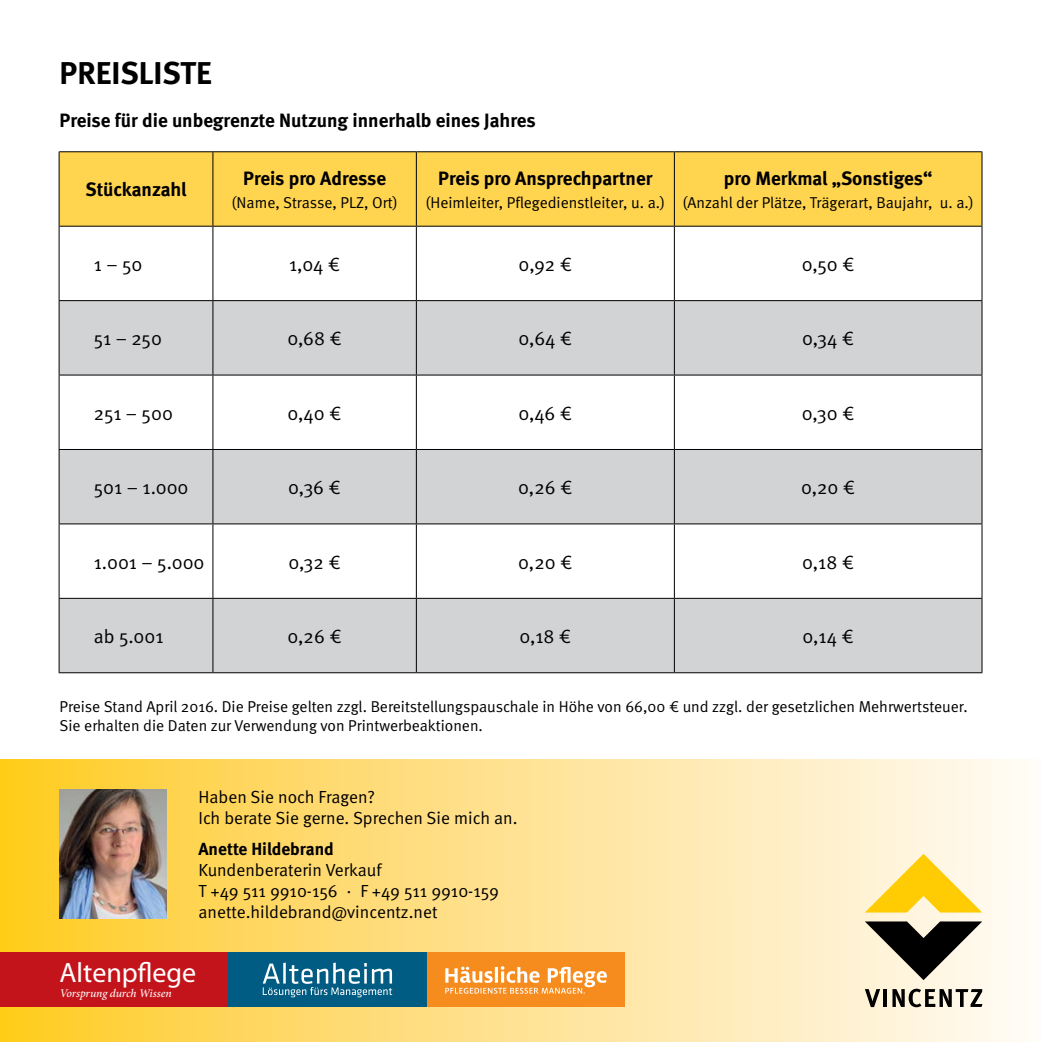
<style>
.page{position:relative;width:1042px;height:1042px;background:#fff}
.page>*{position:absolute;margin:0;border:0;box-sizing:border-box;transform-origin:0 0}
.t1{font:700 31.5px "Meta";color:#000}
.t2{font:28px "Myriad Pro";color:#fff}
.t3{font:19.25px "Meta Normal";color:#000}
.t4{font:700 19.25px "Meta";color:#000}
.t5{font:17.5px/21px "Meta Normal";color:#000}
.t6{font:700 17.5px "Meta";color:#000}
.t7{font:15.75px/18.9px "Meta Normal";color:#000}
.t8{font:italic 500 11.72px "Minion Pro";letter-spacing:-.01em;color:#fff}
</style>
<div class="page">
<div style="left:60px;top:152px;width:921px;height:74px;background:#ffd44e"></div>
<svg style="left:60px;top:301px;width:921px;height:371px;fill:#d1d3d4"></svg>
<hr style="left:59px;top:151px;width:154px;height:1px;background:#000">
<hr style="left:59px;top:152px;width:1px;height:74px;background:#000">
<hr style="left:213px;top:151px;width:203px;height:1px;background:#000">
<hr style="left:212px;top:152px;width:1px;height:74px;background:#000">
<hr style="left:416px;top:151px;width:258px;height:1px;background:#000">
<hr style="left:416px;top:152px;width:1px;height:74px;background:#000">
<hr style="left:674px;top:151px;width:308px;height:1px;background:#000">
<hr style="left:674px;top:152px;width:1px;height:74px;background:#000">
<hr style="left:981px;top:152px;width:1px;height:74px;background:#000">
<hr style="left:59px;top:226px;width:154px;height:1px;background:#000">
<hr style="left:59px;top:227px;width:1px;height:73px;background:#000">
<hr style="left:213px;top:226px;width:203px;height:1px;background:#000">
<hr style="left:212px;top:227px;width:1px;height:73px;background:#000">
<hr style="left:416px;top:226px;width:258px;height:1px;background:#000">
<hr style="left:416px;top:227px;width:1px;height:73px;background:#000">
<hr style="left:674px;top:226px;width:308px;height:1px;background:#000">
<hr style="left:674px;top:227px;width:1px;height:73px;background:#000">
<hr style="left:981px;top:227px;width:1px;height:73px;background:#000">
<hr style="left:59px;top:300px;width:154px;height:1px;background:#000">
<hr style="left:59px;top:301px;width:1px;height:74px;background:#000">
<hr style="left:213px;top:300px;width:203px;height:1px;background:#000">
<hr style="left:212px;top:301px;width:1px;height:74px;background:#000">
<hr style="left:416px;top:300px;width:258px;height:1px;background:#000">
<hr style="left:416px;top:301px;width:1px;height:74px;background:#000">
<hr style="left:674px;top:300px;width:308px;height:1px;background:#000">
<hr style="left:674px;top:301px;width:1px;height:74px;background:#000">
<hr style="left:981px;top:301px;width:1px;height:74px;background:#000">
<hr style="left:59px;top:375px;width:154px;height:1px;background:#000">
<hr style="left:59px;top:375px;width:1px;height:74px;background:#000">
<hr style="left:213px;top:375px;width:203px;height:1px;background:#000">
<hr style="left:212px;top:375px;width:1px;height:74px;background:#000">
<hr style="left:416px;top:375px;width:258px;height:1px;background:#000">
<hr style="left:416px;top:375px;width:1px;height:74px;background:#000">
<hr style="left:674px;top:375px;width:308px;height:1px;background:#000">
<hr style="left:674px;top:375px;width:1px;height:74px;background:#000">
<hr style="left:981px;top:375px;width:1px;height:74px;background:#000">
<hr style="left:59px;top:449px;width:154px;height:1px;background:#000">
<hr style="left:59px;top:450px;width:1px;height:73px;background:#000">
<hr style="left:213px;top:449px;width:203px;height:1px;background:#000">
<hr style="left:212px;top:450px;width:1px;height:73px;background:#000">
<hr style="left:416px;top:449px;width:258px;height:1px;background:#000">
<hr style="left:416px;top:450px;width:1px;height:73px;background:#000">
<hr style="left:674px;top:449px;width:308px;height:1px;background:#000">
<hr style="left:674px;top:450px;width:1px;height:73px;background:#000">
<hr style="left:981px;top:450px;width:1px;height:73px;background:#000">
<hr style="left:59px;top:523px;width:154px;height:1px;background:#000">
<hr style="left:59px;top:524px;width:1px;height:74px;background:#000">
<hr style="left:213px;top:523px;width:203px;height:1px;background:#000">
<hr style="left:212px;top:524px;width:1px;height:74px;background:#000">
<hr style="left:416px;top:523px;width:258px;height:1px;background:#000">
<hr style="left:416px;top:524px;width:1px;height:74px;background:#000">
<hr style="left:674px;top:523px;width:308px;height:1px;background:#000">
<hr style="left:674px;top:524px;width:1px;height:74px;background:#000">
<hr style="left:981px;top:524px;width:1px;height:74px;background:#000">
<hr style="left:59px;top:598px;width:154px;height:1px;background:#000">
<hr style="left:59px;top:599px;width:1px;height:73px;background:#000">
<hr style="left:213px;top:598px;width:203px;height:1px;background:#000">
<hr style="left:212px;top:599px;width:1px;height:73px;background:#000">
<hr style="left:416px;top:598px;width:258px;height:1px;background:#000">
<hr style="left:416px;top:599px;width:1px;height:73px;background:#000">
<hr style="left:674px;top:598px;width:308px;height:1px;background:#000">
<hr style="left:674px;top:599px;width:1px;height:73px;background:#000">
<hr style="left:981px;top:599px;width:1px;height:73px;background:#000">
<hr style="left:59px;top:672px;width:154px;height:1px;background:#000">
<hr style="left:213px;top:672px;width:203px;height:1px;background:#000">
<hr style="left:416px;top:672px;width:258px;height:1px;background:#000">
<hr style="left:674px;top:672px;width:308px;height:1px;background:#000">
<div style="left:0;top:759px;width:1042px;height:283px;background:linear-gradient(to right,#ffcb28,#fffbfb)"></div>
<img style="left:60px;top:789px;width:106px;height:129px">
<svg style="left:865px;top:989px;width:15px;height:18px"></svg>
<hr style="left:883px;top:989px;width:4px;height:18px;background:#000">
<svg style="left:892px;top:988px;width:90px;height:19px;background:#908b80"></svg>
<svg style="left:865px;top:921px;width:117px;height:59px;background:#898479"></svg>
<svg style="left:865px;top:854px;width:117px;height:58px;background:#ffe17a"></svg>
<div style="left:427px;top:952px;width:198px;height:55px;background:#f68b1e"></div>
<div style="left:0;top:952px;width:228px;height:55px;background:#c4141b"></div>
<div style="left:228px;top:952px;width:199px;height:55px;background:#005c83"></div>
<svg style="left:263px;top:962px;width:129px;height:35px"></svg>
<svg style="left:445px;top:966px;width:162px;height:27px"></svg>
<h1 class="t1" style="left:60px;top:54px;width:154px">PREISLISTE</h1>
<p class="t4" style="left:60px;top:109px;width:478px">Preise für die unbegrenzte Nutzung innerhalb eines Jahres</p>
<p class="t4" style="left:85px;top:178px;width:103px">Stückanzahl</p>
<p class="t4" style="left:243px;top:167px;width:144px">Preis pro Adresse</p>
<p class="t7" style="left:232px;top:192px;width:168px">(Name, Strasse, PLZ, Ort)</p>
<p class="t4" style="left:438px;top:167px;width:216px">Preis pro Ansprechpartner</p>
<p class="t7" style="left:425px;top:192px;width:241px">(Heimleiter, Pflegedienstleiter, u. a.)</p>
<p class="t4" style="left:724px;top:167px;width:210px">pro Merkmal „Sonstiges“</p>
<p class="t7" style="left:682px;top:192px;width:293px">(Anzahl der Plätze, Trägerart, Baujahr, u. a.)</p>
<p class="t3" style="left:94px;top:253px;width:50px">1 – 50</p>
<p class="t3" style="left:289px;top:253px;width:53px">1,04 €</p>
<p class="t3" style="left:519px;top:253px;width:55px">0,92 €</p>
<p class="t3" style="left:802px;top:253px;width:54px">0,50 €</p>
<p class="t3" style="left:94px;top:328px;width:70px">51 – 250</p>
<p class="t3" style="left:287px;top:328px;width:56px">0,68 €</p>
<p class="t3" style="left:518px;top:328px;width:55px">0,64 €</p>
<p class="t3" style="left:802px;top:328px;width:54px">0,34 €</p>
<p class="t3" style="left:94px;top:402px;width:81px">251 – 500</p>
<p class="t3" style="left:287px;top:402px;width:56px">0,40 €</p>
<p class="t3" style="left:518px;top:402px;width:55px">0,46 €</p>
<p class="t3" style="left:802px;top:402px;width:54px">0,30 €</p>
<p class="t3" style="left:94px;top:476px;width:96px">501 – 1.000</p>
<p class="t3" style="left:288px;top:476px;width:54px">0,36 €</p>
<p class="t3" style="left:518px;top:476px;width:56px">0,26 €</p>
<p class="t3" style="left:801px;top:476px;width:56px">0,20 €</p>
<p class="t3" style="left:94px;top:551px;width:112px">1.001 – 5.000</p>
<p class="t3" style="left:288px;top:551px;width:54px">0,32 €</p>
<p class="t3" style="left:518px;top:551px;width:56px">0,20 €</p>
<p class="t3" style="left:802px;top:551px;width:54px">0,18 €</p>
<p class="t3" style="left:94px;top:625px;width:71px">ab 5.001</p>
<p class="t3" style="left:287px;top:625px;width:56px">0,26 €</p>
<p class="t3" style="left:519px;top:625px;width:54px">0,18 €</p>
<p class="t3" style="left:802px;top:625px;width:53px">0,14 €</p>
<p class="t7" style="left:60px;top:697px;width:910px">Preise Stand April 2016. Die Preise gelten zzgl. Bereitstellungspauschale in Höhe von 66,00 € und zzgl. der gesetzlichen Mehrwertsteuer.<br>Sie erhalten die Daten zur Verwendung von Printwerbeaktionen.</p>
<p class="t5" style="left:198px;top:786px;width:321px">Haben Sie noch Fragen?<br>Ich berate Sie gerne. Sprechen Sie mich an.</p>
<p class="t6" style="left:198px;top:839px;width:137px">Anette Hildebrand</p>
<p class="t5" style="left:198px;top:859px;width:302px">Kundenberaterin Verkauf<br>T +49 511 9910-156 · F +49 511 9910-159 anette.hildebrand@vincentz.net</p>
<h2 class="t2" style="left:60px;top:957px;width:138px">Altenpflege</h2>
<p class="t8" style="left:60px;top:985px;width:114px">Vorsprung durch Wissen</p>
</div>
